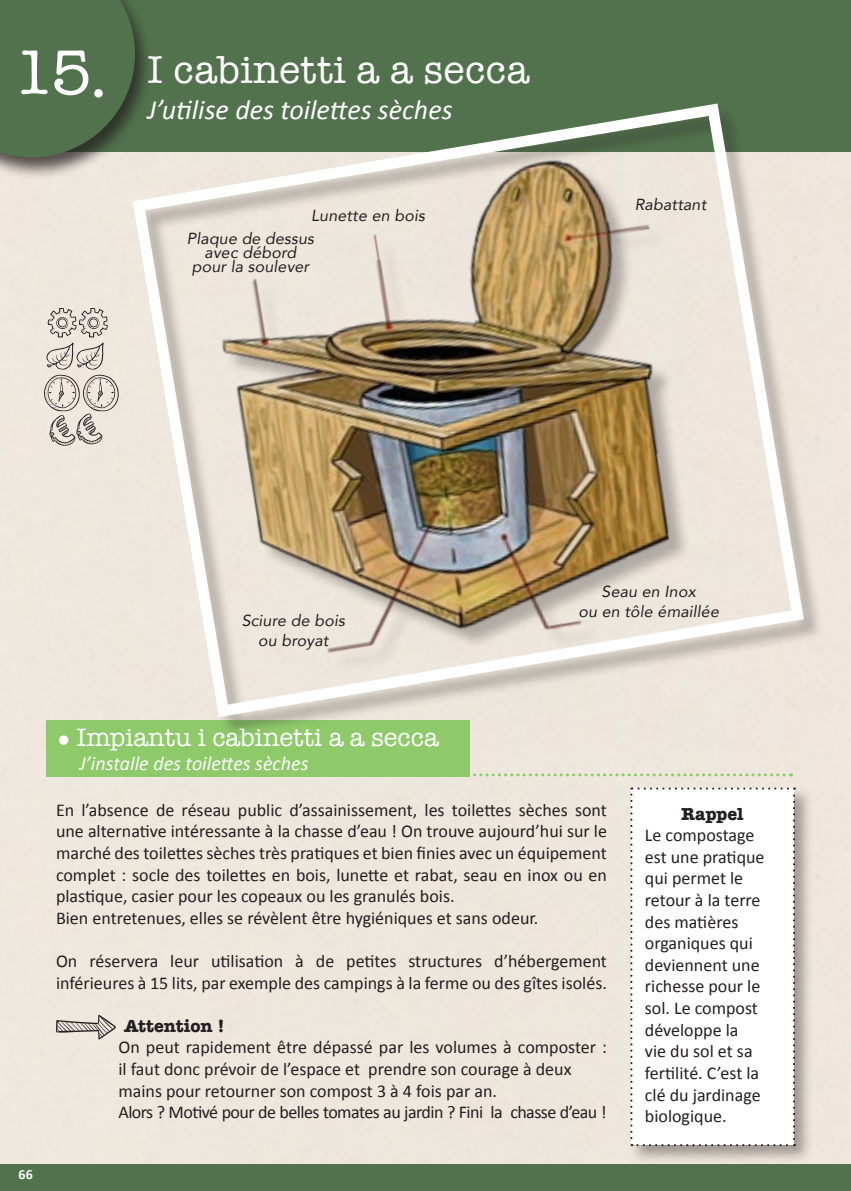
<style>
.page{position:relative;width:851px;height:1191px;background:#fff}
.page>*{position:absolute;margin:0;border:0;box-sizing:border-box;transform-origin:0 0}
.t1{font:64.8px "American Typewriter";color:#fff}
.t2{font:40px "American Typewriter";letter-spacing:.01em;color:#fff}
.t3{font:italic 28px "Calibri";color:#fff}
.t4{font:26px "American Typewriter";color:#fff}
.t5{font:italic 20px "Calibri";color:#fff}
.t6{font:18px/21.6px "Calibri";color:#231f20}
.t7{font:18px "Calibri";letter-spacing:-.03em;color:#231f20}
.t8{font:700 18px "American Typewriter";color:#231f20}
.t9{font:italic 16px "Avenir";letter-spacing:.01em;color:#231f20}
.t10{font:700 14px "Calibri";color:#fff}
</style>
<div class="page">
<div style="left:0;top:151px;width:850px;height:1013px;background:#eee7dd"></div>
<div style="left:0;top:0;width:850px;height:151px;background:#52724d"></div>
<div style="left:0;top:0;width:152px;height:179px;background:#231f20;opacity:.75"></div>
<svg style="left:0;top:0;width:135px;height:157px"></svg>
<div style="left:0;top:1164px;width:850px;height:27px;background:#52724d"></div>
<div style="left:46px;top:720px;width:423px;height:56px;background:#8ec96a"></div>
<svg style="left:469px;top:773px;width:322px;height:3px"></svg>
<div style="left:133px;top:104px;width:690px;height:631px;background:#231f20;opacity:.3"></div>
<img style="left:126px;top:97px;width:683px;height:626px">
<svg style="left:48px;top:308px;width:60px;height:29px"></svg>
<svg style="left:43px;top:343px;width:77px;height:105px"></svg>
<div style="left:94px;top:89px;width:9px;height:9px;background:#fff;border-radius:50%"></div>
<div style="left:627px;top:784px;width:185px;height:379px;background:#231f20;opacity:.4"></div>
<svg style="left:630px;top:787px;width:164px;height:359px"></svg>
<svg style="left:56px;top:1014px;width:60px;height:25px"></svg>
<p class="t1" style="left:13px;top:23px;width:80px">15</p>
<p class="t2" style="left:147px;top:39px;width:383px">I cabinetti a a secca</p>
<p class="t3" style="left:147px;top:92px;width:306px">J’utilise des toilettes sèches</p>
<p class="t9" style="left:311px;top:206px;width:115px">Lunette en bois</p>
<p class="t9" style="left:187px;top:228px;width:129px">Plaque de dessus</p>
<p class="t9" style="left:204px;top:242px;width:93px">avec débord</p>
<p class="t9" style="left:192px;top:256px;width:119px">pour la soulever</p>
<p class="t9" style="left:634px;top:194px;width:73px">Rabattant</p>
<p class="t9" style="left:242px;top:611px;width:105px">Sciure de bois</p>
<p class="t9" style="left:258px;top:630px;width:72px">ou broyat</p>
<p class="t4" style="left:58px;top:717px;width:382px">● Impiantu i cabinetti a a secca</p>
<p class="t5" style="left:79px;top:750px;width:230px">J’installe des toilettes sèches</p>
<p class="t9" style="left:601px;top:582px;width:95px">Seau en Inox</p>
<p class="t9" style="left:578px;top:601px;width:142px">ou en tôle émaillée</p>
<p class="t10" style="left:18px;top:1165px;width:16px">66</p>
<p class="t6" style="left:56px;top:799px;width:552px;text-align:justify">En l’absence de réseau public d’assainissement, les toilettes sèches sont une alternative intéressante à la chasse d’eau ! On trouve aujourd’hui sur le marché des toilettes sèches très pratiques et bien finies avec un équipement complet : socle des toilettes en bois, lunette et rabat, seau en inox ou en plastique, casier pour les copeaux ou les granulés bois.</p>
<p class="t6" style="left:56px;top:907px;width:484px">Bien entretenues, elles se révèlent être hygiéniques et sans odeur.</p>
<p class="t6" style="left:56px;top:950px;width:552px">On réservera leur utilisation à de petites structures d’hébergement inférieures à 15 lits, par exemple des campings à la ferme ou des gîtes isolés.</p>
<p class="t8" style="left:124px;top:1010px;width:102px">Attention !</p>
<p class="t6" style="left:118px;top:1036px;width:490px">On peut rapidement être dépassé par les volumes à composter :</p>
<p class="t6" style="left:118px;top:1058px;width:454px">il faut donc prévoir de l’espace et prendre son courage à deux mains pour retourner son compost 3 à 4 fois par an.</p>
<p class="t7" style="left:118px;top:1100px;width:489px">Alors ? Motivé pour de belles tomates au jardin ? Fini la chasse d’eau !</p>
<p class="t8" style="left:681px;top:798px;width:64px">Rappel</p>
<p class="t6" style="left:644px;top:824px;width:121px">Le compostage est une pratique qui permet le retour à la terre des matières organiques qui deviennent une richesse pour le sol. Le compost développe la<br>vie du sol et sa fertilité. C’est la clé du jardinage biologique.</p>
</div>
